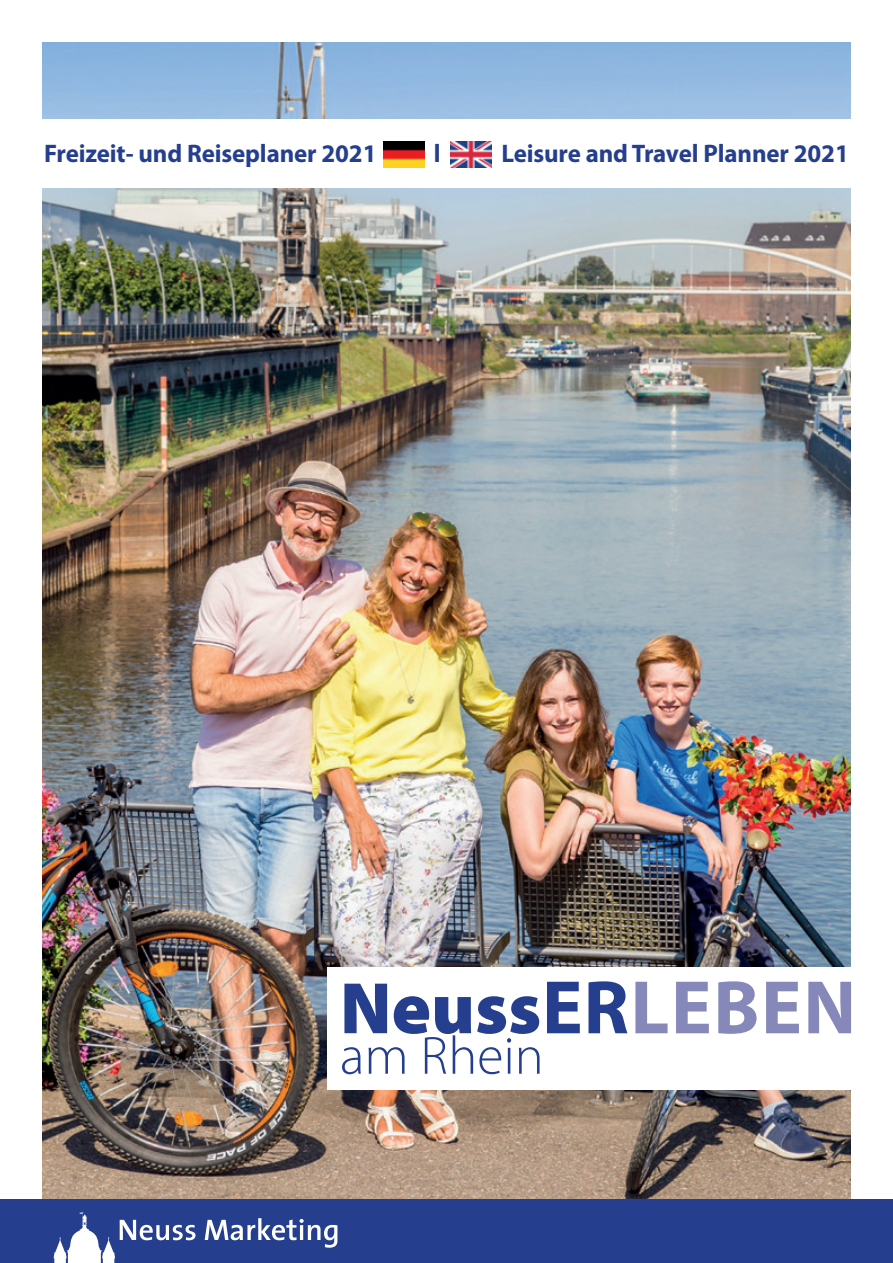
<style>
.page{position:relative;width:893px;height:1263px;background:#fff}
.page>*{position:absolute;margin:0;border:0;box-sizing:border-box;transform-origin:0 0}
.t1{font:900 73.5px "Myriad Pro";color:#253f8e}
.t2{font:300 54px "Myriad Pro";color:#253f8e}
.t3{font:700 25.5px "Myriad Pro";letter-spacing:-.005em;color:#253f8e}
.s1{font-weight:700;font-size:76.5px}
.s2{font-weight:700;font-size:76.5px;color:#8688ba}
</style>
<div class="page">
<img style="left:43px;top:43px;width:807px;height:1156px">
<div style="left:0;top:1199px;width:893px;height:64px;background:#253f8e"></div>
<svg style="left:205px;top:1218px;width:132px;height:30px"></svg>
<svg style="left:54px;top:1212px;width:142px;height:51px"></svg>
<div style="left:327px;top:967px;width:549px;height:123px;background:#fff"></div>
<div style="left:0;top:119px;width:893px;height:69px;background:#fff"></div>
<img style="left:383px;top:142px;width:41px;height:25px">
<img style="left:450px;top:142px;width:42px;height:25px">
<p class="t3" style="left:44px;top:139px;width:334px">Freizeit- und Reiseplaner 2021</p>
<p class="t3" style="left:434px;top:139px;width:8px">l</p>
<p class="t3" style="left:501px;top:139px;width:349px">Leisure and Travel Planner 2021</p>
<h1 class="t1" style="left:340px;top:967px;width:518px">Neuss<span class="s1">ER</span><span class="s2">LEBEN</span></h1>
<h2 class="t2" style="left:340px;top:1026px;width:205px">am Rhein</h2>
</div>
